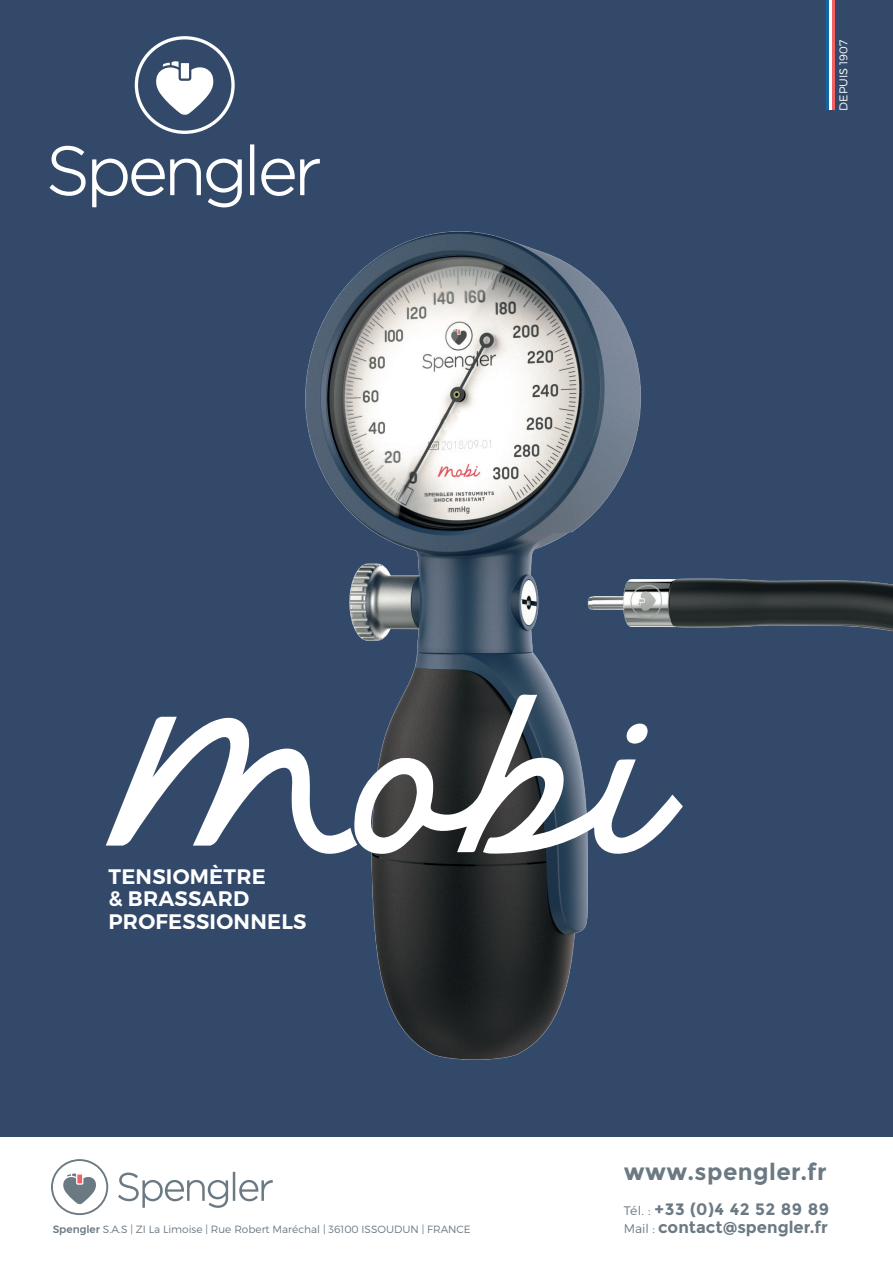
<style>
.page{position:relative;width:893px;height:1263px;background:#fff}
.page>*{position:absolute;margin:0;border:0;box-sizing:border-box;transform-origin:0 0}
.t1{font:700 23.25px "Montserrat";letter-spacing:.02em;color:#6b7983}
.t2{font:600 21px/22.5px "Montserrat";letter-spacing:.01em;color:#fff}
.t3{font:700 16.5px/18px "Montserrat";color:#6b7983}
.t4{font:300 11.25px "Montserrat";color:#fff}
.t5{font:300 10.5px "Montserrat";color:#6b7983}
.s1{font-weight:500}
.s2{font-weight:300;font-size:12.3px}
</style>
<div class="page">
<div style="left:0;top:0;width:893px;height:1136px;background:#33496a"></div>
<hr style="left:826px;top:0;width:3px;height:109px;background:#1365a6">
<hr style="left:829px;top:0;width:3px;height:109px;background:#fff">
<hr style="left:832px;top:0;width:2px;height:109px;background:#f16163">
<svg style="left:51px;top:1159px;width:57px;height:56px"></svg>
<svg style="left:118px;top:1172px;width:155px;height:36px"></svg>
<div style="left:77px;top:1174px;width:5px;height:9px;background:#f16163"></div>
<svg style="left:50px;top:146px;width:36px;height:50px"></svg>
<svg style="left:92px;top:159px;width:150px;height:48px"></svg>
<svg style="left:261px;top:159px;width:59px;height:37px"></svg>
<hr style="left:250px;top:144px;width:4px;height:51px;background:#fff">
<svg style="left:135px;top:36px;width:100px;height:98px"></svg>
<img style="left:305px;top:231px;width:588px;height:829px">
<svg style="left:106px;top:716px;width:251px;height:140px"></svg>
<svg style="left:354px;top:694px;width:329px;height:161px"></svg>
<p class="t4" style="left:836px;top:111px;width:72px;rotate:-90deg">DEPUIS 1907</p>
<h2 class="t2" style="left:108px;top:865px;width:200px">TENSIOMÈTRE<br>&amp; BRASSARD<br>PROFESSIONNELS</h2>
<p class="t5" style="left:53px;top:1223px;width:419px"><span class="s1">Spengler</span> S.A.S | ZI La Limoise | Rue Robert Maréchal | 36100 ISSOUDUN | FRANCE</p>
<h1 class="t1" style="left:624px;top:1158px;width:204px">www.spengler.fr</h1>
<h3 class="t3" style="left:624px;top:1200px;width:207px"><span class="s2">Tél. :</span> +33 (0)4 42 52 89 89<br><span class="s2">Mail :</span> contact@spengler.fr</h3>
</div>
